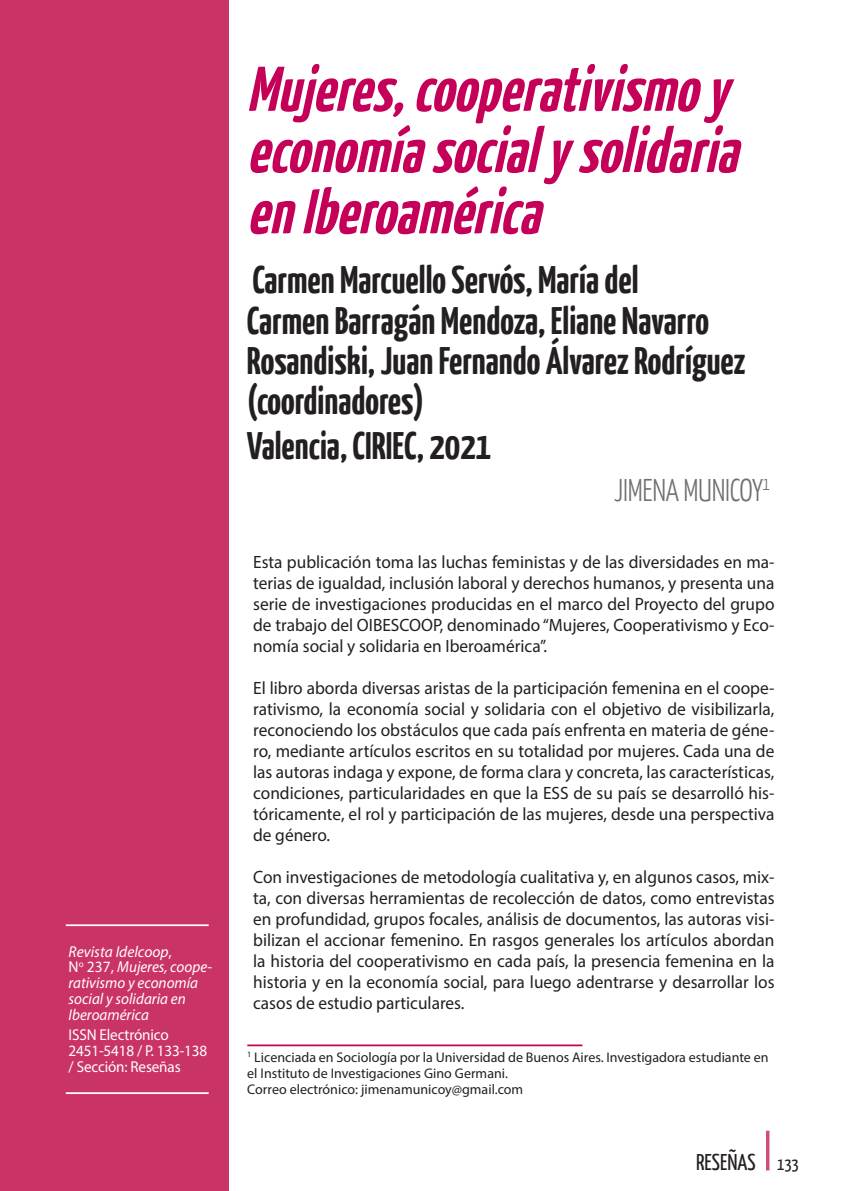
<style>
.page{position:relative;width:844px;height:1191px;background:#fff}
.page>*{position:absolute;margin:0;border:0;box-sizing:border-box;transform-origin:0 0}
.t1{font:italic 700 63px/61.2px "Yanone Kaffeesatz";color:#c40058}
.t2{font:700 38.5px/40.2px "Yanone Kaffeesatz";color:#231f20}
.t3{font:300 31.5px "Yanone Kaffeesatz";letter-spacing:-.01em;color:#6d6f71;scale:.96 1}
.t4{font:22.75px "Yanone Kaffeesatz";color:#231f20}
.t5{font:17.85px/21px "Myriad Pro";color:#231f20;text-align:justify}
.t6{font:italic 15.75px/15.8px "Myriad Pro";color:#fff}
.t7{font:15.75px/15.8px "Myriad Pro";letter-spacing:-.01em;color:#fff;scale:.96 1}
.t8{font:14px/15.8px "Myriad Pro";color:#231f20}
.s1{font-style:normal}
.s2{font-size:17.5px}
</style>
<div class="page">
<svg style="left:766px;top:1130px;width:3px;height:40px"></svg>
<div style="left:0;top:0;width:229px;height:1191px;background:#ca3365"></div>
<hr style="left:247px;top:1044px;width:335px;height:2px;background:#c40058">
<hr style="left:66px;top:924px;width:143px;height:2px;background:#fff">
<hr style="left:66px;top:1092px;width:143px;height:2px;background:#fff">
<p class="t6" style="left:69px;top:943px;width:145px">Revista Idelcoop<span class="s1">,<br>N</span><sup>o</sup> <span class="s1">237,</span> Mujeres, coope&shy;rativismo y economía social y solidaria en<br>Iberoamérica</p>
<p class="t7" style="left:69px;top:1026px;width:146px">ISSN Electrónico<br>2451-5418 / P. 133-138 / Sección: Reseñas</p>
<h1 class="t1" style="left:247px;top:56px;width:508px">Mujeres,cooperativismoy economíasocialy solidaria enIberoamérica</h1>
<h2 class="t2" style="left:247px;top:258px;width:500px">Carmen Marcuello Servós, María del<br>Carmen Barragán Mendoza, Eliane Navarro Rosandiski, Juan Fernando Álvarez Rodríguez (coordinadores)</h2>
<h2 class="t2" style="left:247px;top:424px;width:245px">Valencia, CIRIEC, 2021</h2>
<h3 class="t3" style="left:614px;top:470px;width:164px">JIMENA MUNICOY<sup>1</sup></h3>
<p class="t5" style="left:253px;top:551px;width:522px">Esta publicación toma las luchas feministas y de las diversidades en ma&shy;terias de igualdad, inclusión laboral y derechos humanos, y presenta una serie de investigaciones producidas en el marco del Proyecto del grupo de trabajo del OIBESCOOP, denominado “Mujeres, Cooperativismo y Eco&shy;nomía social y solidaria en Iberoamérica”.</p>
<p class="t5" style="left:253px;top:677px;width:522px">El libro aborda diversas aristas de la participación femenina en el coope&shy;rativismo, la economía social y solidaria con el objetivo de visibilizarla, reconociendo los obstáculos que cada país enfrenta en materia de géne&shy;ro, mediante artículos escritos en su totalidad por mujeres. Cada una de las autoras indaga y expone, de forma clara y concreta, las características, condiciones, particularidades en que la ESS de su país se desarrolló his&shy;tóricamente, el rol y participación de las mujeres, desde una perspectiva de género.</p>
<p class="t5" style="left:253px;top:866px;width:522px">Con investigaciones de metodología cualitativa y, en algunos casos, mix&shy;ta, con diversas herramientas de recolección de datos, como entrevistas en profundidad, grupos focales, análisis de documentos, las autoras visi&shy;bilizan el accionar femenino. En rasgos generales los artículos abordan la historia del cooperativismo en cada país, la presencia femenina en la historia y en la economía social, para luego adentrarse y desarrollar los casos de estudio particulares.</p>
<p class="t8" style="left:247px;top:1049px;width:522px"><sup>1</sup> Licenciada en Sociología por la Universidad de Buenos Aires. Investigadora estudiante en el Instituto de Investigaciones Gino Germani.<br>Correo electrónico: jimenamunicoy@gmail.com</p>
<p class="t4" style="left:696px;top:1147px;width:104px">RESEÑAS <span class="s2">133</span></p>
</div>
